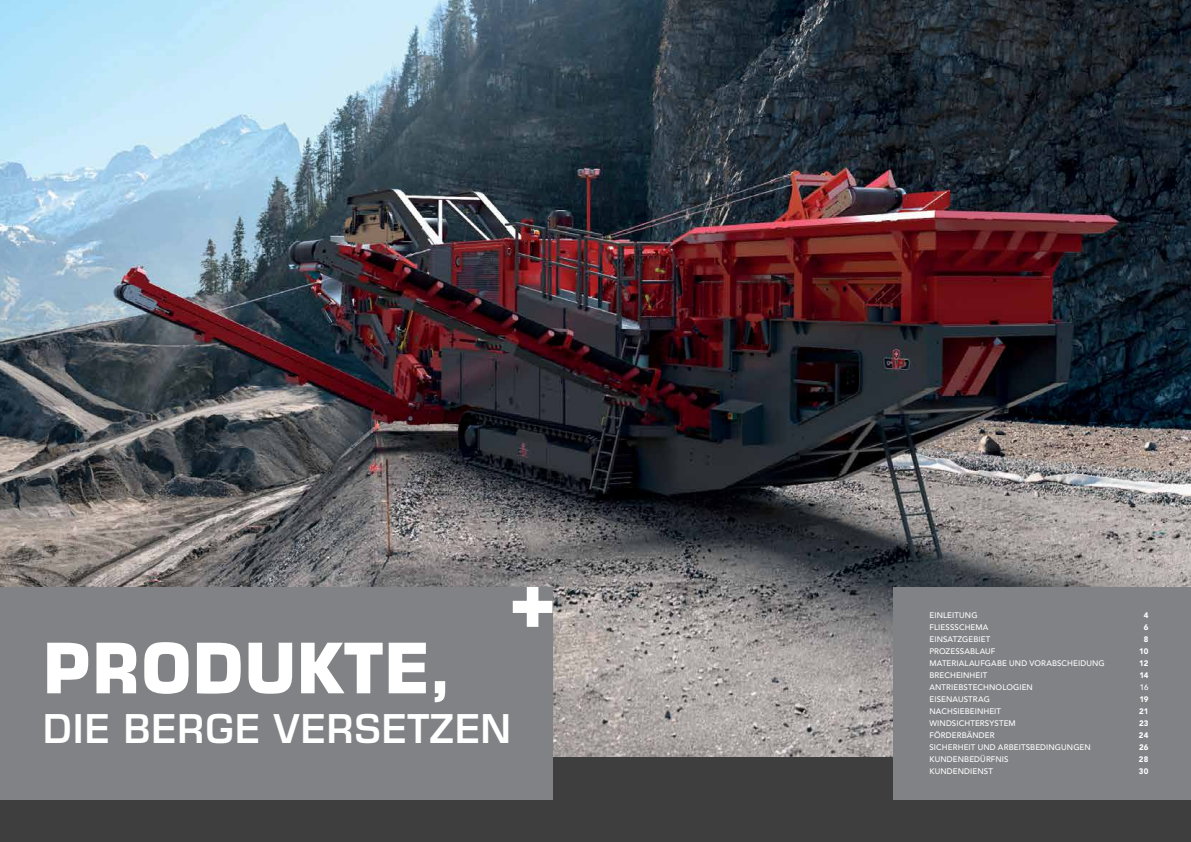
<style>
.page{position:relative;width:1191px;height:842px;background:#fff}
.page>*{position:absolute;margin:0;border:0;box-sizing:border-box;transform-origin:0 0}
.t1{font:700 70px "Eurostile LT Pro";color:#fff}
.t2{font:600 40px "Eurostile LT Pro";color:#fff}
.t3{font:500 8px "Avenir LT Pro";letter-spacing:.015em;color:#fff}
.t4{font:900 8px "Avenir LT Pro";color:#fff}
</style>
<div class="page">
<div style="left:0;top:757px;width:1191px;height:85px;background:#3e3e3f"></div>
<img style="left:0;top:0;width:1191px;height:757px">
<div style="left:0;top:587px;width:553px;height:212px;background:#808285"></div>
<svg style="left:513px;top:587px;width:39px;height:40px"></svg>
<div style="left:893px;top:587px;width:298px;height:212px;background:#808285"></div>
<h1 class="t1" style="left:43px;top:625px;width:411px">PRODUKTE,</h1>
<h2 class="t2" style="left:43px;top:705px;width:470px">DIE BERGE VERSETZEN</h2>
<p class="t3" style="left:929px;top:610px;width:50px">EINLEITUNG</p>
<p class="t4" style="left:1143px;top:610px;width:6px">4</p>
<p class="t3" style="left:929px;top:622px;width:60px">FLIESSSCHEMA</p>
<p class="t4" style="left:1143px;top:622px;width:6px">6</p>
<p class="t3" style="left:929px;top:634px;width:62px">EINSATZGEBIET</p>
<p class="t4" style="left:1143px;top:634px;width:6px">8</p>
<p class="t3" style="left:929px;top:646px;width:68px">PROZESSABLAUF</p>
<p class="t4" style="left:1139px;top:646px;width:11px">10</p>
<p class="t3" style="left:929px;top:658px;width:177px">MATERIALAUFGABE UND VORABSCHEIDUNG</p>
<p class="t4" style="left:1139px;top:658px;width:11px">12</p>
<p class="t3" style="left:929px;top:670px;width:59px">BRECHEINHEIT</p>
<p class="t4" style="left:1139px;top:670px;width:11px">14</p>
<p class="t3" style="left:929px;top:682px;width:105px">ANTRIEBSTECHNOLOGIEN</p>
<p class="t3" style="left:1139px;top:682px;width:10px">16</p>
<p class="t3" style="left:929px;top:694px;width:62px">EISENAUSTRAG</p>
<p class="t4" style="left:1139px;top:694px;width:11px">19</p>
<p class="t3" style="left:929px;top:706px;width:73px">NACHSIEBEINHEIT</p>
<p class="t4" style="left:1139px;top:706px;width:11px">21</p>
<p class="t3" style="left:929px;top:718px;width:88px">WINDSICHTERSYSTEM</p>
<p class="t4" style="left:1139px;top:718px;width:11px">23</p>
<p class="t3" style="left:929px;top:730px;width:67px">FÖRDERBÄNDER</p>
<p class="t4" style="left:1139px;top:730px;width:11px">24</p>
<p class="t3" style="left:929px;top:742px;width:163px">SICHERHEIT UND ARBEITSBEDINGUNGEN</p>
<p class="t4" style="left:1139px;top:742px;width:11px">26</p>
<p class="t3" style="left:929px;top:754px;width:81px">KUNDENBEDÜRFNIS</p>
<p class="t4" style="left:1139px;top:754px;width:11px">28</p>
<p class="t3" style="left:929px;top:766px;width:65px">KUNDENDIENST</p>
<p class="t4" style="left:1139px;top:766px;width:11px">30</p>
</div>
